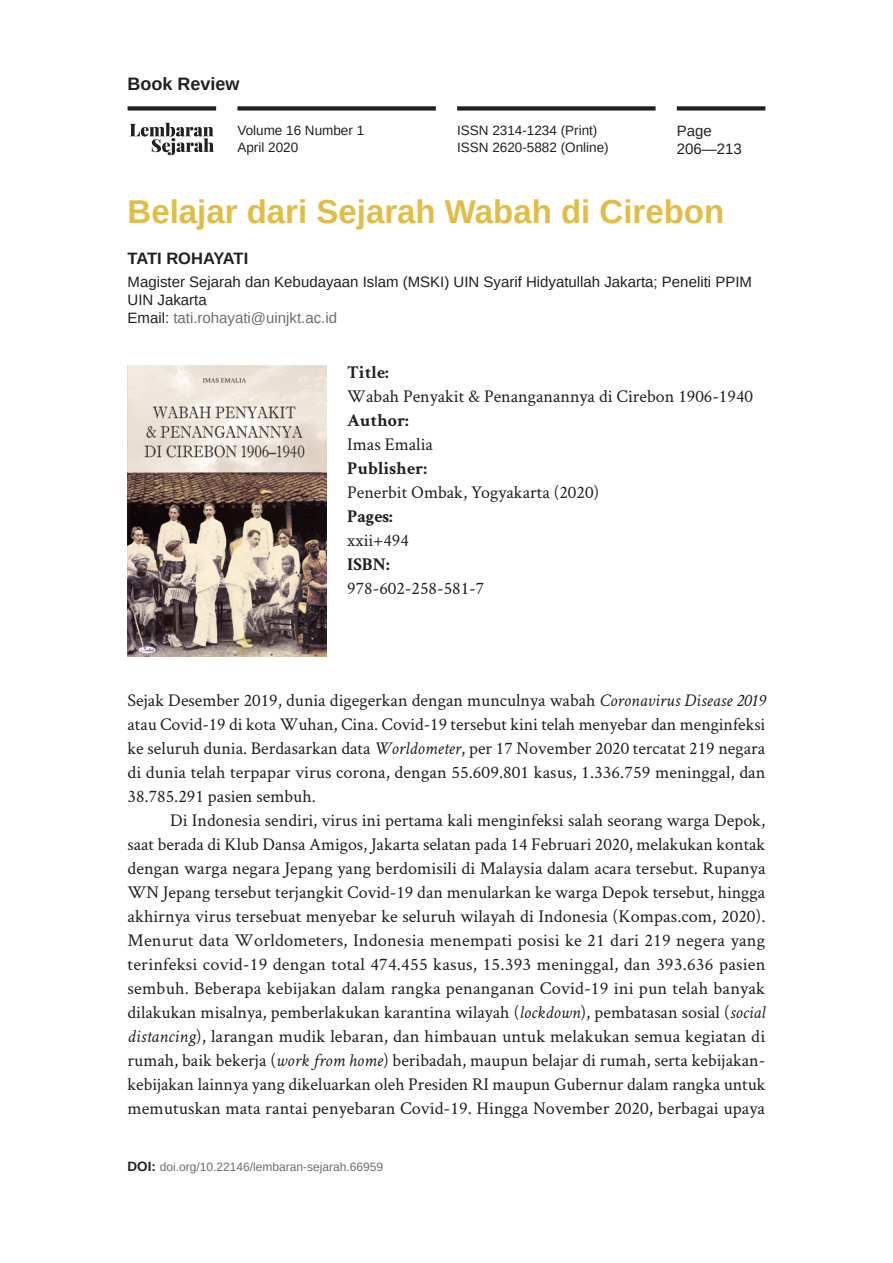
<style>
.page{position:relative;width:893px;height:1263px;background:#fff}
.page>*{position:absolute;margin:0;border:0;box-sizing:border-box;transform-origin:0 0}
.Judul{font:700 33px "Liberation Sans";color:#e1bd48}
.Isi{font:18px/24px "Crimson Text";color:#231f20;text-align:justify}
.Isi-2{font:700 18px "Crimson Text";color:#231f20}
.t1{font:700 18px "Liberation Sans";color:#231f20}
.Penulis{font:700 16.5px "Liberation Sans";letter-spacing:-.035em;color:#231f20}
.Afiliasi{font:15px/18px "Liberation Sans";color:#231f20}
.email{font:15px "Liberation Sans";color:#6c6d70}
.t2{font:13.5px/16.2px "Liberation Sans";color:#231f20}
.t3{font:12px "Liberation Sans";color:#6c6d70}
.s1{color:#231f20}
.s2{font-style:italic}
.s3{font-weight:700;font-size:13.5px;color:#231f20}
</style>
<div class="page">
<div style="left:128px;top:106px;width:88px;height:5px;background:#231f20"></div>
<div style="left:237px;top:106px;width:199px;height:5px;background:#231f20"></div>
<div style="left:457px;top:106px;width:199px;height:5px;background:#231f20"></div>
<div style="left:677px;top:106px;width:88px;height:5px;background:#231f20"></div>
<svg style="left:130px;top:123px;width:84px;height:32px"></svg>
<img style="left:128px;top:365px;width:198px;height:292px">
<p class="t1" style="left:128px;top:71px;width:114px">Book Review</p>
<p class="t2" style="left:237px;top:123px;width:128px">Volume 16 Number 1<br>April 2020</p>
<p class="t2" style="left:457px;top:123px;width:153px">ISSN 2314-1234 (Print)<br>ISSN 2620-5882 (Online)</p>
<p class="Afiliasi" style="left:677px;top:122px;width:37px">Page</p>
<p class="Afiliasi" style="left:677px;top:140px;width:67px">206—213</p>
<p class="Judul" style="left:128px;top:189px;width:598px">Belajar dari Sejarah Wabah di Cirebon</p>
<p class="Penulis" style="left:128px;top:247px;width:122px">TATI ROHAYATI</p>
<p class="Afiliasi" style="left:128px;top:273px;width:626px">Magister Sejarah dan Kebudayaan Islam (MSKI) UIN Syarif Hidyatullah Jakarta; Peneliti PPIM<br>UIN Jakarta</p>
<p class="email" style="left:128px;top:308px;width:211px"><span class="s1">Email:</span> tati.rohayati@uinjkt.ac.id</p>
<p class="Isi-2" style="left:347px;top:361px;width:43px">Title:</p>
<p class="Isi" style="left:347px;top:383px;width:407px">Wabah Penyakit &amp; Penanganannya di Cirebon 1906-1940</p>
<p class="Isi-2" style="left:347px;top:409px;width:63px">Author:</p>
<p class="Isi" style="left:347px;top:431px;width:87px">Imas Emalia</p>
<p class="Isi-2" style="left:347px;top:457px;width:81px">Publisher:</p>
<p class="Isi" style="left:347px;top:479px;width:253px">Penerbit Ombak, Yogyakarta (2020)</p>
<p class="Isi-2" style="left:347px;top:505px;width:47px">Pages:</p>
<p class="Isi" style="left:347px;top:527px;width:63px">xxii+494</p>
<p class="Isi-2" style="left:347px;top:553px;width:44px">ISBN:</p>
<p class="Isi" style="left:347px;top:575px;width:139px">978-602-258-581-7</p>
<p class="Isi" style="left:128px;top:688px;width:639px">Sejak Desember 2019, dunia digegerkan dengan munculnya wabah <span class="s2">Coronavirus Disease 2019 </span>atau Covid-19 di kota Wuhan, Cina. Covid-19 tersebut kini telah menyebar dan menginfeksi ke seluruh dunia. Berdasarkan data <span class="s2">Worldometer</span>, per 17 November 2020 tercatat 219 negara di dunia telah terpapar virus corona, dengan 55.609.801 kasus, 1.336.759 meninggal, dan 38.785.291 pasien sembuh.</p>
<p class="Isi" style="left:128px;top:808px;width:639px;text-indent:43px">Di Indonesia sendiri, virus ini pertama kali menginfeksi salah seorang warga Depok, saat berada di Klub Dansa Amigos, Jakarta selatan pada 14 Februari 2020, melakukan kontak dengan warga negara Jepang yang berdomisili di Malaysia dalam acara tersebut. Rupanya WN Jepang tersebut terjangkit Covid-19 dan menularkan ke warga Depok tersebut, hingga akhirnya virus tersebuat menyebar ke seluruh wilayah di Indonesia (Kompas.com, 2020).<br>Menurut data Worldometers, Indonesia menempati posisi ke 21 dari 219 negera yang terinfeksi covid-19 dengan total 474.455 kasus, 15.393 meninggal, dan 393.636 pasien sembuh. Beberapa kebijakan dalam rangka penanganan Covid-19 ini pun telah banyak dilakukan misalnya, pemberlakukan karantina wilayah (<span class="s2">lockdown</span>), pembatasan sosial (<span class="s2">social distancing</span>), larangan mudik lebaran, dan himbauan untuk melakukan semua kegiatan di rumah, baik bekerja (<span class="s2">work from home</span>) beribadah, maupun belajar di rumah, serta kebijakan&shy;kebijakan lainnya yang dikeluarkan oleh Presiden RI maupun Gubernur dalam rangka untuk memutuskan mata rantai penyebaran Covid-19. Hingga November 2020, berbagai upaya</p>
<p class="t3" style="left:128px;top:1159px;width:257px"><span class="s3">DOI:</span> doi.org/10.22146/lembaran-sejarah.66959</p>
</div>
